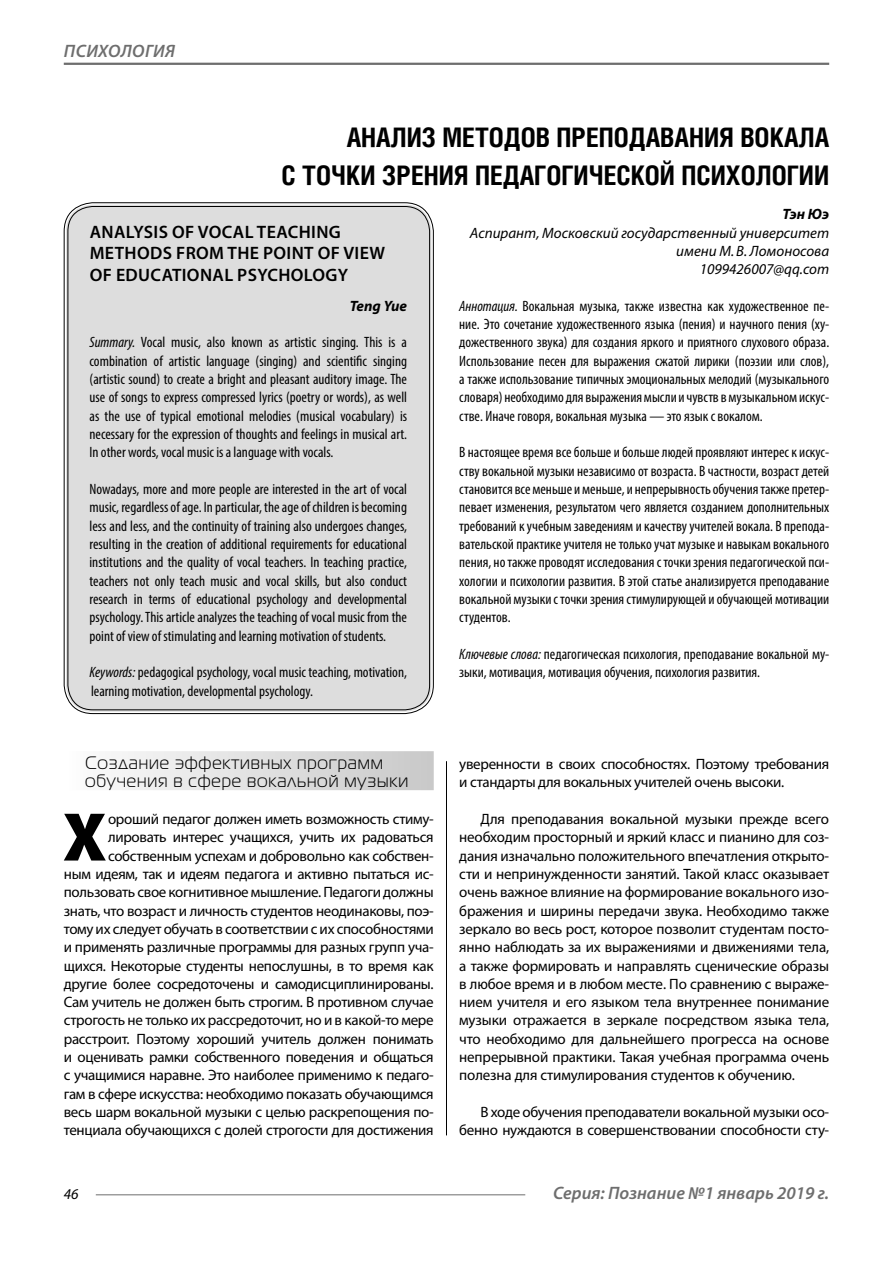
<style>
.page{position:relative;width:893px;height:1263px;background:#fff}
.page>*{position:absolute;margin:0;border:0;box-sizing:border-box;transform-origin:0 0}
.Bukvica{font:900 69.3px "Myriad Pro";color:#000}
.Header{font:700 27px/37.5px "Helios Cond";color:#000;text-align:right}
.Header-eng{font:600 18px/21.6px "Myriad Pro";letter-spacing:.02em;color:#000}
.Subheader_2lines{font:18px/18.3px "Magistral C";letter-spacing:.05em;color:#000}
.t1{font:italic 600 18px "Myriad Pro";color:#6e6e6e}
.Annotation-rus{font:condensed 15px/18.3px "Myriad Pro";color:#000;text-align:justify}
.Annotation-eng{font:condensed 15px/18.3px "Myriad Pro";color:#000;text-align:justify}
.Bukvica-2{font:15px/18.3px "Myriad Pro";letter-spacing:-.02em;color:#000;text-align:right}
.Normal{font:15px/18.3px "Myriad Pro";letter-spacing:-.02em;color:#000;text-align:justify}
.Author-doc{font:italic 15px/18.3px "Myriad Pro";color:#000;text-align:right}
.Author-email{font:italic 15px "Myriad Pro";color:#000}
.Author-eng{font:italic 700 15px "Myriad Pro";color:#000}
.Author{font:italic 700 15px "Myriad Pro";color:#000}
.s1{font-style:italic}
</style>
<div class="page">
<hr style="left:446px;top:761px;width:1px;height:374px;background:#000">
<div style="left:64px;top:751px;width:370px;height:39px;background:linear-gradient(to right,#fdfdfd,#c8c8c8)"></div>
<div style="left:66px;top:205px;width:365px;height:507px;background:#ddd;border-radius:27px"></div>
<hr style="left:64px;top:63px;width:765px;height:2px;background:#6e6e6e">
<hr style="left:96px;top:1194px;width:429px;height:1px;background:#6e6e6e">
<p class="t1" style="left:64px;top:39px;width:24px">Психология</p>
<p class="Header" style="left:281px;top:118px;width:549px">АНАЛИЗ МЕТОДОВ ПРЕПОДАВАНИЯ ВОКАЛА<br>С ТОЧКИ ЗРЕНИЯ ПЕДАГОГИЧЕСКОЙ ПСИХОЛОГИИ</p>
<p class="Author" style="left:782px;top:204px;width:48px">Тэн Юэ</p>
<p class="Author-doc" style="left:470px;top:223px;width:361px">Аспирант, Московский государственный университет имени М.В. Ломоносова</p>
<p class="Author-email" style="left:700px;top:260px;width:131px">1099426007@qq.com</p>
<p class="Annotation-rus" style="left:459px;top:296px;width:371px"><span class="s1">Аннотация.</span> Вокальная музыка, также известна как художественное пе&shy;ние. Это сочетание художественного языка (пения) и научного пения (ху&shy;дожественного звука) для создания яркого и приятного слухового образа.<br>Использование песен для выражения сжатой лирики (поэзии или слов), а также использование типичных эмоциональных мелодий (музыкального словаря) необходимо для выражения мысли и чувств в музыкальном искус&shy;стве. Иначе говоря, вокальная музыка — это язык с вокалом.</p>
<p class="Annotation-rus" style="left:459px;top:443px;width:371px">В настоящее время все больше и больше людей проявляют интерес к искус&shy;ству вокальной музыки независимо от возраста. В частности, возраст детей становится все меньше и меньше, и непрерывность обучения также претер&shy;певает изменения, результатом чего является созданием дополнительных требований к учебным заведениям и качеству учителей вокала. В препода&shy;вательской практике учителя не только учат музыке и навыкам вокального пения, но также проводят исследования с точки зрения педагогической пси&shy;хологии и психологии развития. В этой статье анализируется преподавание вокальной музыки с точки зрения стимулирующей и обучающей мотивации студентов.</p>
<p class="Annotation-rus" style="left:459px;top:645px;width:371px"><span class="s1">Ключевые слова:</span> педагогическая психология, преподавание вокальной му&shy;зыки, мотивация, мотивация обучения, психология развития.</p>
<p class="Header-eng" style="left:90px;top:220px;width:297px">ANALYSIS OF VOCAL TEACHING<br>METHODS FROM THE POINT OF VIEW<br>OF EDUCATIONAL PSYCHOLOGY</p>
<p class="Author-eng" style="left:350px;top:296px;width:59px">Teng Yue</p>
<p class="Annotation-eng" style="left:90px;top:333px;width:319px"><span class="s1">Summary.</span> Vocal music, also known as artistic singing. This is a combination of artistic language (singing) and scientific singing (artistic sound) to create a bright and pleasant auditory image. The use of songs to express compressed lyrics (poetry or words), as well as the use of typical emotional melodies (musical vocabulary) is necessary for the expression of thoughts and feelings in musical art.<br>In other words, vocal music is a language with vocals.</p>
<p class="Annotation-eng" style="left:90px;top:480px;width:319px">Nowadays, more and more people are interested in the art of vocal music, regardless of age. In particular, the age of children is becoming less and less, and the continuity of training also undergoes changes, resulting in the creation of additional requirements for educational institutions and the quality of vocal teachers. In teaching practice, teachers not only teach music and vocal skills, but also conduct research in terms of educational psychology and developmental psychology. This article analyzes the teaching of vocal music from the point of view of stimulating and learning motivation of students.</p>
<p class="Annotation-eng" style="left:90px;top:663px;width:319px"><span class="s1">Keywords:</span> pedagogical psychology, vocal music teaching, motivation, learning motivation, developmental psychology.</p>
<p class="Subheader_2lines" style="left:85px;top:753px;width:325px">Создание эффективных программ обучения в сфере вокальной музыки</p>
<p class="Bukvica" style="left:63px;top:791px;width:45px">Х</p>
<p class="Bukvica-2" style="left:64px;top:809px;width:371px">ороший педагог должен иметь возможность стиму&shy;лировать интерес учащихся, учить их радоваться собственным успехам и добровольно как собствен-<br>ным идеям, так и идеям педагога и активно пытаться ис&shy;пользовать свое когнитивное мышление. Педагоги должны знать, что возраст и личность студентов неодинаковы, поэ&shy;тому их следует обучать в соответствии с их способностями и применять различные программы для разных групп уча&shy;щихся. Некоторые студенты непослушны, в то время как другие более сосредоточены и самодисциплинированы.<br>Сам учитель не должен быть строгим. В противном случае строгость не только их рассредоточит, но и в какой-то мере расстроит. Поэтому хороший учитель должен понимать и оценивать рамки собственного поведения и общаться с учащимися наравне. Это наиболее применимо к педаго&shy;гам в сфере искусства: необходимо показать обучающимся весь шарм вокальной музыки с целью раскрепощения по&shy;тенциала обучающихся с долей строгости для достижения</p>
<p class="Bukvica-2" style="left:459px;top:754px;width:371px;text-align:left">уверенности в своих способностях. Поэтому требования и стандарты для вокальных учителей очень высоки.</p>
<p class="Normal" style="left:459px;top:809px;width:371px;text-indent:21px">Для преподавания вокальной музыки прежде всего необходим просторный и яркий класс и пианино для соз&shy;дания изначально положительного впечатления открыто&shy;сти и непринужденности занятий. Такой класс оказывает очень важное влияние на формирование вокального изо&shy;бражения и ширины передачи звука. Необходимо также зеркало во весь рост, которое позволит студентам посто&shy;янно наблюдать за их выражениями и движениями тела, а также формировать и направлять сценические образы в любое время и в любом месте. По сравнению с выраже&shy;нием учителя и его языком тела внутреннее понимание музыки отражается в зеркале посредством языка тела, что необходимо для дальнейшего прогресса на основе непрерывной практики. Такая учебная программа очень полезна для стимулирования студентов к обучению.</p>
<p class="Normal" style="left:459px;top:1103px;width:371px;text-align:right">В ходе обучения преподаватели вокальной музыки осо&shy;бенно нуждаются в совершенствовании способности сту-</p>
<p class="Author-doc" style="left:64px;top:1185px;width:16px">46</p>
<p class="t1" style="left:553px;top:1182px;width:278px">Серия: Познание №1 январь 2019 г.</p>
</div>
